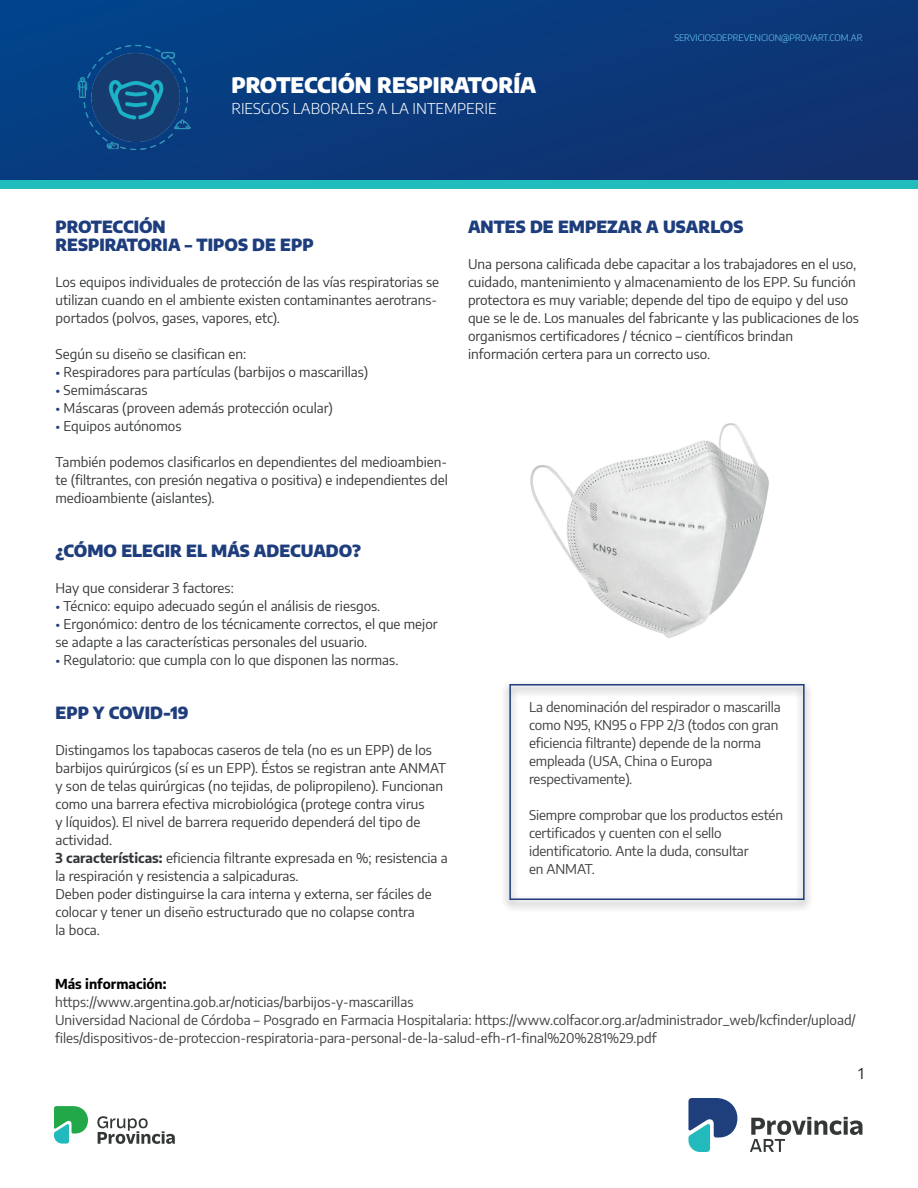
<style>
.page{position:relative;width:918px;height:1188px;background:#fff}
.page>*{position:absolute;margin:0;border:0;box-sizing:border-box;transform-origin:0 0}
.t1{font:900 21px "Encode Sans";color:#fff}
.t2{font:900 16.5px/18px "Encode Sans";color:#1e3d7c}
.t3{font:900 16.5px "Encode Sans";color:#203e7c}
.t4{font:300 15px "Encode Sans";color:#fff}
.t5{font:15px "Encode Sans";color:#231f20}
.t6{font:13.5px/18px "Encode Sans";color:#333638}
.t7{font:13.5px/18px "Encode Sans";letter-spacing:-.01em;color:#3e3e3f}
.t8{font:700 13.5px "Encode Sans";color:#000}
.t9{font:300 9px "Encode Sans";color:#6bcff6}
.s1{color:#203e7c}
.s2{font-weight:700}
</style>
<div class="page">
<div style="left:0;top:0;width:918px;height:180px;background:linear-gradient(to right,#034187,#103371)"></div>
<svg style="left:54px;top:1106px;width:34px;height:38px"></svg>
<svg style="left:97px;top:1116px;width:78px;height:28px"></svg>
<svg style="left:688px;top:1098px;width:49px;height:54px"></svg>
<svg style="left:750px;top:1117px;width:112px;height:35px"></svg>
<div style="left:0;top:180px;width:918px;height:9px;background:#21bdbd"></div>
<img style="left:70px;top:40px;width:126px;height:114px">
<div style="left:501px;top:680px;width:312px;height:233px;background:#231f20;opacity:.75"></div>
<div style="left:509px;top:684px;width:296px;height:216px;border:2px solid #1e3d7c"></div>
<img style="left:530px;top:423px;width:239px;height:215px">
<h1 class="t1" style="left:231px;top:69px;width:306px">PROTECCIÓN RESPIRATORÍA</h1>
<p class="t4" style="left:231px;top:98px;width:267px">RIESGOS LABORALES A LA INTEMPERIE</p>
<p class="t9" style="left:674px;top:31px;width:190px">SERVICIOSDEPREVENCION@PROVART.COM.AR</p>
<p class="t2" style="left:56px;top:217px;width:260px">PROTECCIÓN<br>RESPIRATORIA – TIPOS DE EPP</p>
<p class="t6" style="left:56px;top:272px;width:385px">Los equipos individuales de protección de las vías respiratorias se utilizan cuando en el ambiente existen contaminantes aerotrans&shy;portados (polvos, gases, vapores, etc).</p>
<p class="t6" style="left:56px;top:344px;width:192px">Según su diseño se clasifican en:</p>
<p class="t6" style="left:56px;top:362px;width:314px"><span class="s1">•</span> Respiradores para partículas (barbijos o mascarillas)</p>
<p class="t6" style="left:56px;top:380px;width:93px"><span class="s1">•</span> Semimáscaras</p>
<p class="t6" style="left:56px;top:398px;width:279px"><span class="s1">•</span> Máscaras (proveen además protección ocular)</p>
<p class="t6" style="left:56px;top:416px;width:127px"><span class="s1">•</span> Equipos autónomos</p>
<p class="t6" style="left:56px;top:452px;width:394px;text-align:justify">También podemos clasificarlos en dependientes del medioambien&shy;te (filtrantes, con presión negativa o positiva) e independientes del medioambiente (aislantes).</p>
<p class="t2" style="left:56px;top:541px;width:307px">¿CÓMO ELEGIR EL MÁS ADECUADO?</p>
<p class="t6" style="left:56px;top:578px;width:180px">Hay que considerar 3 factores:</p>
<p class="t6" style="left:56px;top:596px;width:326px"><span class="s1">•</span> Técnico: equipo adecuado según el análisis de riesgos.</p>
<p class="t6" style="left:56px;top:614px;width:384px"><span class="s1">•</span> Ergonómico: dentro de los técnicamente correctos, el que mejor se adapte a las características personales del usuario.</p>
<p class="t6" style="left:56px;top:650px;width:344px"><span class="s1">•</span> Regulatorio: que cumpla con lo que disponen las normas.</p>
<p class="t3" style="left:56px;top:700px;width:135px">EPP Y COVID-19</p>
<p class="t6" style="left:56px;top:740px;width:394px">Distingamos los tapabocas caseros de tela (no es un EPP) de los barbijos quirúrgicos (sí es un EPP). Éstos se registran ante ANMAT y son de telas quirúrgicas (no tejidas, de polipropileno). Funcionan como una barrera efectiva microbiológica (protege contra virus<br>y líquidos). El nivel de barrera requerido dependerá del tipo de actividad.<br><span class="s2">3 características:</span> eficiencia filtrante expresada en %; resistencia a la respiración y resistencia a salpicaduras.<br>Deben poder distinguirse la cara interna y externa, ser fáciles de colocar y tener un diseño estructurado que no colapse contra<br>la boca.</p>
<p class="t2" style="left:468px;top:217px;width:277px">ANTES DE EMPEZAR A USARLOS</p>
<p class="t6" style="left:468px;top:254px;width:393px">Una persona calificada debe capacitar a los trabajadores en el uso, cuidado, mantenimiento y almacenamiento de los EPP. Su función protectora es muy variable; depende del tipo de equipo y del uso que se le de. Los manuales del fabricante y las publicaciones de los organismos certificadores / técnico – científicos brindan información certera para un correcto uso.</p>
<p class="t7" style="left:529px;top:697px;width:253px">La denominación del respirador o mascarilla como N95, KN95 o FPP 2/3 (todos con gran eficiencia filtrante) depende de la norma empleada (USA, China o Europa respectivamente).</p>
<p class="t7" style="left:529px;top:805px;width:256px">Siempre comprobar que los productos estén certificados y cuenten con el sello identificatorio. Ante la duda, consultar<br>en ANMAT.</p>
<p class="t8" style="left:55px;top:974px;width:113px">Más información:</p>
<p class="t7" style="left:55px;top:992px;width:802px">https://www.argentina.gob.ar/noticias/barbijos-y-mascarillas<br>Universidad Nacional de Córdoba – Posgrado en Farmacia Hospitalaria: https://www.colfacor.org.ar/administrador_web/kcfinder/upload/ files/dispositivos-de-proteccion-respiratoria-para-personal-de-la-salud-efh-r1-final%20%281%29.pdf</p>
<p class="t5" style="left:859px;top:1063px;width:7px">1</p>
</div>
